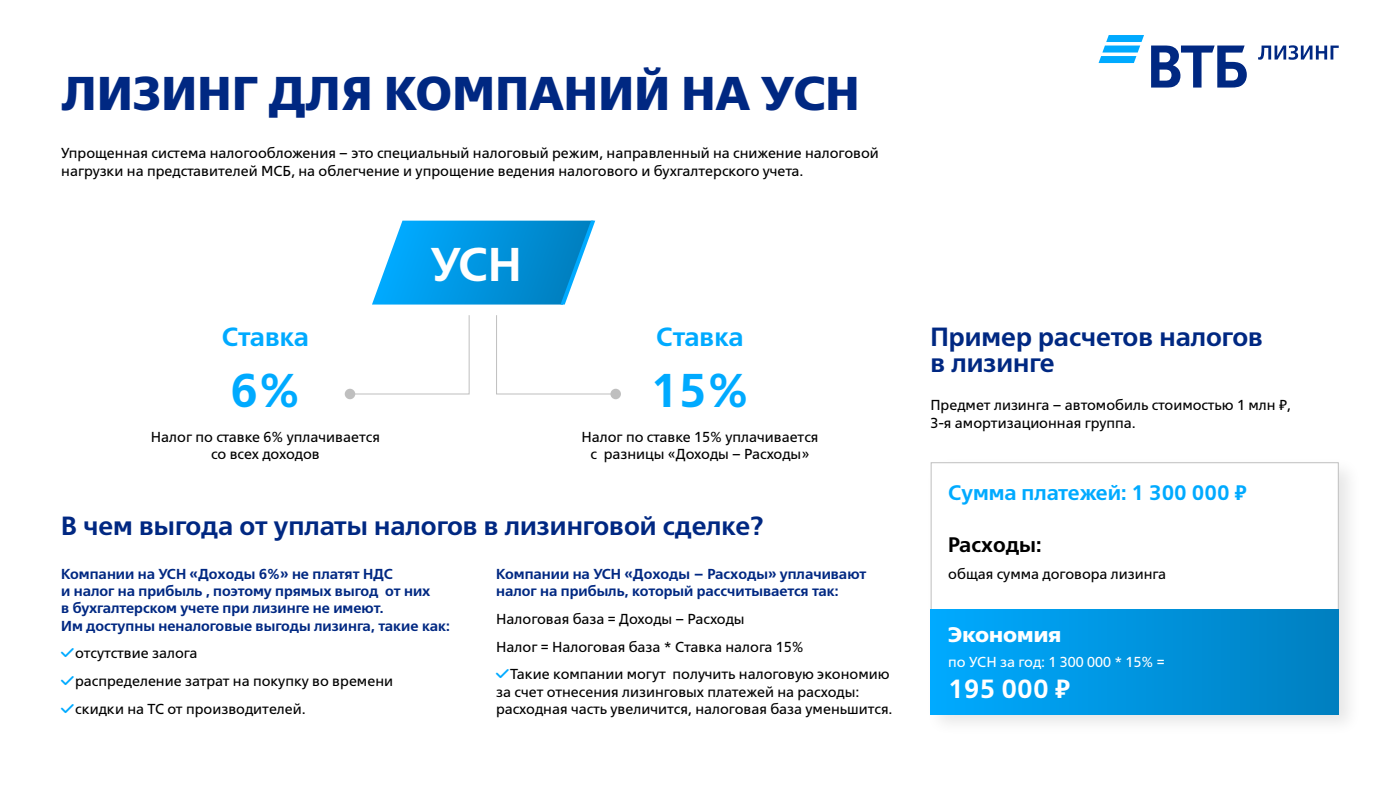
<style>
.page{position:relative;width:1400px;height:788px;background:#fff}
.page>*{position:absolute;margin:0;border:0;box-sizing:border-box;transform-origin:0 0}
.t1{font:700 47.25px "VTB Group";letter-spacing:.01em;color:#002882}
.t2{font:600 47.25px "VTB Group";color:#0af}
.t3{font:600 47.25px "VTB Group";color:#fff}
.t4{font:600 26.25px/26.2px "VTB Group";color:#002882}
.t5{font:600 26.25px "VTB Group";color:#0af}
.t6{font:600 26.25px "VTB Group";color:#fff}
.t7{font:600 21px "VTB Group";color:#0af}
.t8{font:700 21px "VTB Group";color:#fff}
.t9{font:600 21px "VTB Group";color:#000}
.t10{font:14.44px/17.3px "VTB Group";color:#000}
.t11{font:600 14.44px/17.3px "VTB Group";color:#002882}
.t12{font:14.44px "VTB Group";color:#fff}
</style>
<div class="page">
<svg style="left:1099px;top:35px;width:45px;height:28px"></svg>
<svg style="left:1151px;top:45px;width:188px;height:42px"></svg>
<div style="left:925px;top:456px;width:437px;height:281px;background:#000;opacity:.1"></div>
<div style="left:931px;top:462px;width:408px;height:251px;background:#fff;border:1px solid #bfbfbf"></div>
<div style="left:931px;top:609px;width:408px;height:105px;background:linear-gradient(to right,#0af,#007fbf)"></div>
<svg style="left:372px;top:220px;width:223px;height:84px;background:#24a4e4"></svg>
<svg style="left:355px;top:315px;width:115px;height:80px"></svg>
<div style="left:345px;top:388px;width:10px;height:11px;background:#bfbfbf;border-radius:50%"></div>
<svg style="left:496px;top:315px;width:114px;height:80px"></svg>
<div style="left:610px;top:388px;width:11px;height:11px;background:#bfbfbf;border-radius:50%"></div>
<p class="t1" style="left:61px;top:63px;width:799px">ЛИЗИНГ ДЛЯ КОМПАНИЙ НА УСН</p>
<p class="t10" style="left:61px;top:144px;width:819px">Упрощенная система налогообложения – это специальный налоговый режим, направленный на снижение налоговой нагрузки на представителей МСБ, на облегчение и упрощение ведения налогового и бухгалтерского учета.</p>
<p class="t3" style="left:431px;top:233px;width:92px">УСН</p>
<p class="t5" style="left:222px;top:320px;width:89px">Ставка</p>
<p class="t5" style="left:656px;top:320px;width:89px">Ставка</p>
<p class="t2" style="left:230px;top:360px;width:72px">6%</p>
<p class="t2" style="left:651px;top:360px;width:100px">15%</p>
<p class="t10" style="left:151px;top:428px;width:231px;text-align:center">Налог по ставке 6% уплачивается со всех доходов</p>
<p class="t10" style="left:581px;top:428px;width:239px;text-align:center">Налог по ставке 15% уплачивается с разницы «Доходы – Расходы»</p>
<p class="t4" style="left:61px;top:512px;width:704px">В чем выгода от уплаты налогов в лизинговой сделке?</p>
<p class="t11" style="left:61px;top:564px;width:390px">Компании на УСН «Доходы 6%» не платят НДС<br>и налог на прибыль , поэтому прямых выгод от них<br>в бухгалтерском учете при лизинге не имеют.<br>Им доступны неналоговые выгоды лизинга, такие как:</p>
<p class="t10" style="left:75px;top:644px;width:124px">отсутствие залога</p>
<p class="t10" style="left:75px;top:672px;width:319px">распределение затрат на покупку во времени</p>
<p class="t10" style="left:75px;top:700px;width:232px">скидки на ТС от производителей.</p>
<p class="t11" style="left:496px;top:564px;width:372px">Компании на УСН «Доходы – Расходы» уплачивают налог на прибыль, который рассчитывается так:</p>
<p class="t10" style="left:496px;top:609px;width:250px">Налоговая база = Доходы – Расходы</p>
<p class="t10" style="left:496px;top:637px;width:309px">Налог = Налоговая база * Ставка налога 15%</p>
<p class="t10" style="left:496px;top:665px;width:398px;text-indent:14px">Такие компании могут получить налоговую экономию за счет отнесения лизинговых платежей на расходы: расходная часть увеличится, налоговая база уменьшится.</p>
<p class="t4" style="left:930px;top:323px;width:334px">Пример расчетов налогов в лизинге</p>
<p class="t10" style="left:930px;top:396px;width:362px">Предмет лизинга – автомобиль стоимостью 1 млн ₽,<br>3-я амортизационная группа.</p>
<p class="t7" style="left:948px;top:478px;width:300px">Сумма платежей: 1 300 000 ₽</p>
<p class="t9" style="left:948px;top:531px;width:95px">Расходы:</p>
<p class="t10" style="left:948px;top:564px;width:219px">общая сумма договора лизинга</p>
<p class="t8" style="left:948px;top:620px;width:114px">Экономия</p>
<p class="t12" style="left:948px;top:652px;width:218px">по УСН за год: 1 300 000 * 15% =</p>
<p class="t6" style="left:948px;top:672px;width:124px">195 000 ₽</p>
</div>
